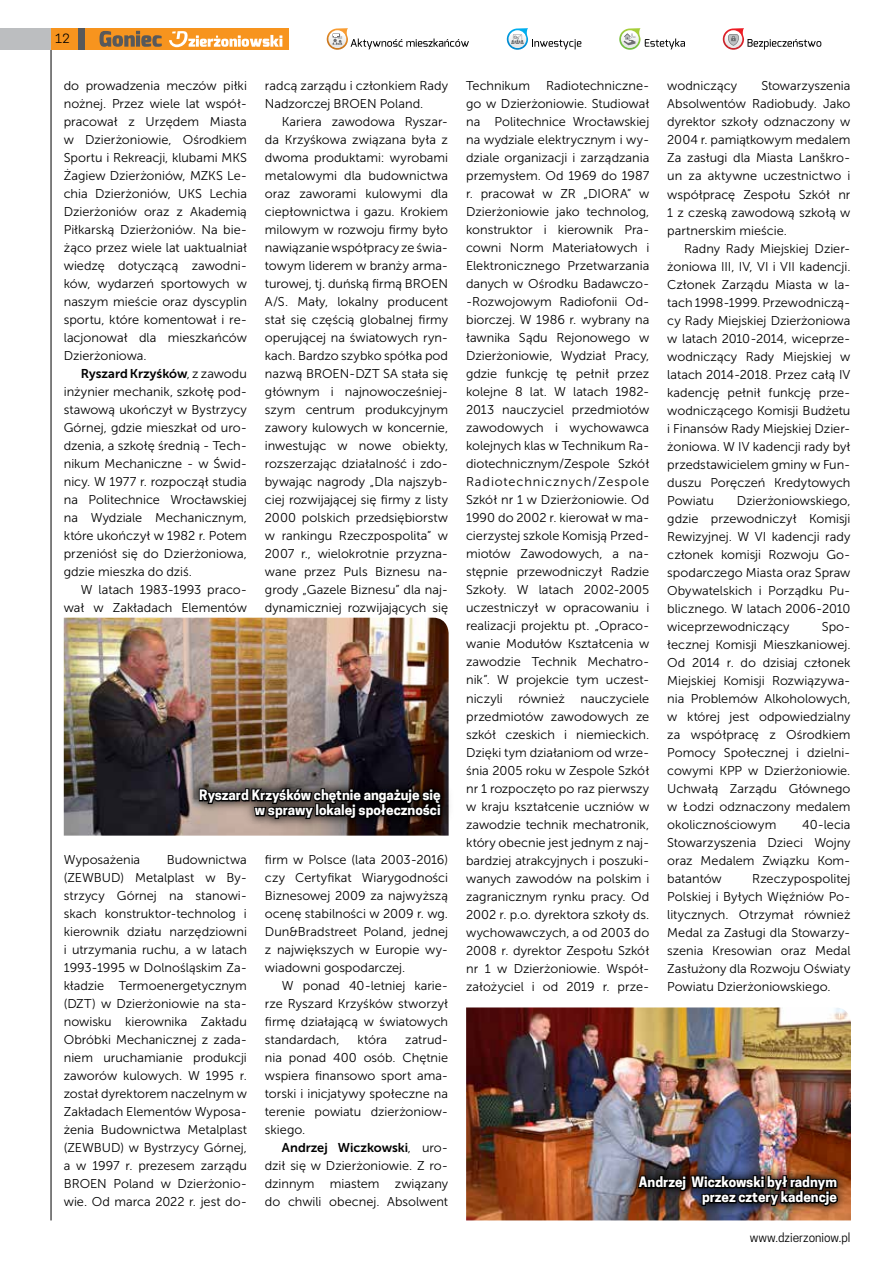
<style>
.page{position:relative;width:893px;height:1263px;background:#fff}
.page>*{position:absolute;margin:0;border:0;box-sizing:border-box;transform-origin:0 0}
.t1{font:700 13.5px/15px "Cooper Hewitt";color:#fff;text-align:right}
.t2{font:12.75px/18px "Museo Sans 300";color:#000;text-align:justify}
.t3{font:12.75px "Museo Sans 700";color:#000}
.t4{font:12px "Cooper Hewitt";color:#000}
.s1{font-family:"Museo Sans 300"}
</style>
<div class="page">
<hr style="left:51px;top:39px;width:1px;height:1181px;background:#000">
<div style="left:0;top:28px;width:85px;height:21px;background:#bcbec0"></div>
<div style="left:51px;top:28px;width:34px;height:21px;background:#f7941e"></div>
<div style="left:79px;top:28px;width:6px;height:21px;background:#58595b"></div>
<div style="left:85px;top:28px;width:204px;height:21px;background:#f7941e"></div>
<svg style="left:99px;top:31px;width:63px;height:16px"></svg>
<svg style="left:169px;top:31px;width:113px;height:16px"></svg>
<svg style="left:327px;top:28px;width:142px;height:22px"></svg>
<svg style="left:619px;top:28px;width:66px;height:22px"></svg>
<svg style="left:507px;top:28px;width:74px;height:22px"></svg>
<svg style="left:723px;top:28px;width:98px;height:22px"></svg>
<img style="left:64px;top:618px;width:385px;height:218px">
<img style="left:466px;top:1007px;width:385px;height:213px">
<div style="left:184px;top:774px;width:271px;height:58px;background:#000;opacity:.5"></div>
<div style="left:191px;top:780px;width:258px;height:47px;background:#000;opacity:.75"></div>
<svg style="left:198px;top:787px;width:244px;height:40px;background:#38302d"></svg>
<div style="left:625px;top:1161px;width:226px;height:58px;background:#000;opacity:.5"></div>
<div style="left:630px;top:1167px;width:216px;height:47px;background:#000;opacity:.75"></div>
<img style="left:636px;top:1167px;width:203px;height:40px">
<p class="t4" style="left:55px;top:31px;width:16px">12</p>
<p class="t2" style="left:64px;top:77px;width:185px">do prowadzenia meczów piłki nożnej. Przez wiele lat współ&shy;pracował z Urzędem Miasta w Dzierżoniowie, Ośrodkiem Sportu i Rekreacji, klubami MKS Żagiew Dzierżoniów, MZKS Le&shy;chia Dzierżoniów, UKS Lechia Dzierżoniów oraz z Akademią Piłkarską Dzierżoniów. Na bie&shy;żąco przez wiele lat uaktualniał wiedzę dotyczącą zawodni&shy;ków, wydarzeń sportowych w naszym mieście oraz dyscyplin sportu, które komentował i re&shy;lacjonował dla mieszkańców Dzierżoniowa.</p>
<p class="t3" style="left:81px;top:367px;width:168px">Ryszard Krzyśków<span class="s1">, z zawodu</span></p>
<p class="t2" style="left:64px;top:383px;width:185px">inżynier mechanik, szkołę pod&shy;stawową ukończył w Bystrzycy Górnej, gdzie mieszkał od uro&shy;dzenia, a szkołę średnią - Tech&shy;nikum Mechaniczne - w Świd&shy;nicy. W 1977 r. rozpoczął studia na Politechnice Wrocławskiej na Wydziale Mechanicznym, które ukończył w 1982 r. Potem przeniósł się do Dzierżoniowa, gdzie mieszka do dziś.</p>
<p class="t2" style="left:64px;top:581px;width:185px;text-align:right">W latach 1983-1993 praco&shy;wał w Zakładach Elementów</p>
<p class="t2" style="left:265px;top:77px;width:185px">radcą zarządu i członkiem Rady<br>Nadzorczej BROEN Poland.</p>
<p class="t2" style="left:265px;top:113px;width:185px;text-indent:17px">Kariera zawodowa Ryszar&shy;da Krzyśkowa związana była z dwoma produktami: wyrobami metalowymi dla budownictwa oraz zaworami kulowymi dla ciepłownictwa i gazu. Krokiem milowym w rozwoju firmy było nawiązanie współpracy ze świa&shy;towym liderem w branży arma&shy;turowej, tj. duńską firmą BROEN A/S. Mały, lokalny producent stał się częścią globalnej firmy operującej na światowych ryn&shy;kach. Bardzo szybko spółka pod nazwą BROEN-DZT SA stała się głównym i najnowocześniej&shy;szym centrum produkcyjnym zawory kulowych w koncernie, inwestując w nowe obiekty, rozszerzając działalność i zdo&shy;bywając nagrody „Dla najszyb&shy;ciej rozwijającej się firmy z listy 2000 polskich przedsiębiorstw w rankingu Rzeczpospolita” w 2007 r., wielokrotnie przyzna&shy;wane przez Puls Biznesu na&shy;grody „Gazele Biznesu” dla naj&shy;dynamiczniej rozwijających się</p>
<p class="t1" style="left:199px;top:788px;width:243px">Ryszard Krzyśków chętnie angażuje się w sprawy lokalej społeczności</p>
<p class="t2" style="left:64px;top:851px;width:185px;text-indent:103px">Budownictwa (ZEWBUD) Metalplast w By&shy;strzycy Górnej na stanowi&shy;skach konstruktor-technolog i kierownik działu narzędziowni i utrzymania ruchu, a w latach 1993-1995 w Dolnośląskim Za&shy;kładzie Termoenergetycznym (DZT) w Dzierżoniowie na sta&shy;nowisku kierownika Zakładu Obróbki Mechanicznej z zada&shy;niem uruchamianie produkcji zaworów kulowych. W 1995 r. został dyrektorem naczelnym w Zakładach Elementów Wyposa&shy;żenia Budownictwa Metalplast (ZEWBUD) w Bystrzycy Górnej, a w 1997 r. prezesem zarządu BROEN Poland w Dzierżonio&shy;wie. Od marca 2022 r. jest do-</p>
<p class="t2" style="left:64px;top:851px;width:78px">Wyposażenia</p>
<p class="t2" style="left:265px;top:851px;width:185px">firm w Polsce (lata 2003-2016) czy Certyfikat Wiarygodności Biznesowej 2009 za najwyższą ocenę stabilności w 2009 r. wg.<br>Dun&amp;Bradstreet Poland, jednej z największych w Europie wy&shy;wiadowni gospodarczej.</p>
<p class="t2" style="left:265px;top:977px;width:185px;text-indent:17px">W ponad 40-letniej karie&shy;rze Ryszard Krzyśków stworzył firmę działającą w światowych standardach,</p>
<p class="t2" style="left:265px;top:1031px;width:185px;text-indent:140px">zatrud&shy;nia ponad 400 osób. Chętnie wspiera finansowo sport ama&shy;torski i inicjatywy społeczne na terenie powiatu dzierżoniow&shy;skiego.</p>
<p class="t3" style="left:282px;top:1141px;width:168px">Andrzej Wiczkowski<span class="s1">, uro-</span></p>
<p class="t2" style="left:265px;top:1157px;width:185px">dził się w Dzierżoniowie. Z ro&shy;dzinnym miastem związany do chwili obecnej. Absolwent</p>
<p class="t2" style="left:358px;top:1031px;width:31px">która</p>
<p class="t2" style="left:466px;top:77px;width:65px">Technikum</p>
<p class="t2" style="left:466px;top:77px;width:185px;text-indent:80px">Radiotechniczne&shy;go w Dzierżoniowie. Studiował na Politechnice Wrocławskiej na wydziale elektrycznym i wy&shy;dziale organizacji i zarządzania przemysłem. Od 1969 do 1987 r. pracował w ZR „DIORA” w Dzierżoniowie jako technolog, konstruktor i kierownik Pra&shy;cowni Norm Materiałowych i Elektronicznego Przetwarzania danych w Ośrodku Badawczo--Rozwojowym Radiofonii Od&shy;biorczej. W 1986 r. wybrany na ławnika Sądu Rejonowego w Dzierżoniowie, Wydział Pracy, gdzie funkcję tę pełnił przez kolejne 8 lat. W latach 1982- 2013 nauczyciel przedmiotów zawodowych i wychowawca kolejnych klas w Technikum Ra&shy;diotechnicznym/Zespole Szkół Radiotechnicznych/Zespole Szkół nr 1 w Dzierżoniowie. Od 1990 do 2002 r. kierował w ma&shy;cierzystej szkole Komisją Przed&shy;miotów Zawodowych, a na&shy;stępnie przewodniczył Radzie Szkoły. W latach 2002-2005 uczestniczył w opracowaniu i realizacji projektu pt. „Opraco&shy;wanie Modułów Kształcenia w zawodzie Technik Mechatro&shy;nik”. W projekcie tym uczest&shy;niczyli również nauczyciele przedmiotów zawodowych ze szkół czeskich i niemieckich.<br>Dzięki tym działaniom od wrze&shy;śnia 2005 roku w Zespole Szkół nr 1 rozpoczęto po raz pierwszy w kraju kształcenie uczniów w zawodzie technik mechatronik, który obecnie jest jednym z naj&shy;bardziej atrakcyjnych i poszuki&shy;wanych zawodów na polskim i zagranicznym rynku pracy. Od 2002 r. p.o. dyrektora szkoły ds. wychowawczych, a od 2003 do 2008 r. dyrektor Zespołu Szkół nr 1 w Dzierżoniowie. Współ&shy;założyciel i od 2019 r. prze-</p>
<p class="t2" style="left:667px;top:77px;width:71px">wodniczący</p>
<p class="t2" style="left:667px;top:77px;width:185px;text-indent:94px">Stowarzyszenia Absolwentów Radiobudy. Jako dyrektor szkoły odznaczony w 2004 r. pamiątkowym medalem Za zasługi dla Miasta Lanškro&shy;un za aktywne uczestnictwo i współpracę Zespołu Szkół nr 1 z czeską zawodową szkołą w partnerskim mieście.</p>
<p class="t2" style="left:667px;top:239px;width:185px;text-indent:17px">Radny Rady Miejskiej Dzier&shy;żoniowa III, IV, VI i VII kadencji.<br>Członek Zarządu Miasta w la&shy;tach 1998-1999. Przewodniczą&shy;cy Rady Miejskiej Dzierżoniowa w latach 2010-2014, wiceprze&shy;wodniczący Rady Miejskiej w latach 2014-2018. Przez całą IV kadencję pełnił funkcję prze&shy;wodniczącego Komisji Budżetu i Finansów Rady Miejskiej Dzier&shy;żoniowa. W IV kadencji rady był przedstawicielem gminy w Fun&shy;duszu Poręczeń Kredytowych Powiatu</p>
<p class="t2" style="left:667px;top:491px;width:185px;text-indent:70px">Dzierżoniowskiego, gdzie przewodniczył Komisji Rewizyjnej. W VI kadencji rady członek komisji Rozwoju Go&shy;spodarczego Miasta oraz Spraw Obywatelskich i Porządku Pu&shy;blicznego. W latach 2006-2010 wiceprzewodniczący</p>
<p class="t2" style="left:667px;top:617px;width:185px;text-indent:155px">Spo&shy;łecznej Komisji Mieszkaniowej.<br>Od 2014 r. do dzisiaj członek Miejskiej Komisji Rozwiązywa&shy;nia Problemów Alkoholowych, w której jest odpowiedzialny za współpracę z Ośrodkiem Pomocy Społecznej i dzielni&shy;cowymi KPP w Dzierżoniowie.<br>Uchwałą Zarządu Głównego w Łodzi odznaczony medalem okolicznościowym</p>
<p class="t2" style="left:667px;top:815px;width:185px;text-indent:135px">40-lecia Stowarzyszenia Dzieci Wojny oraz Medalem Związku Kom&shy;batantów</p>
<p class="t2" style="left:667px;top:869px;width:185px;text-indent:85px">Rzeczypospolitej Polskiej i Byłych Więźniów Po&shy;litycznych. Otrzymał również Medal za Zasługi dla Stowarzy&shy;szenia Kresowian oraz Medal Zasłużony dla Rozwoju Oświaty Powiatu Dzierżoniowskiego.</p>
<p class="t1" style="left:639px;top:1175px;width:200px">Andrzej Wiczkowski był radnym przez cztery kadencje</p>
<p class="t4" style="left:750px;top:1230px;width:102px">www.dzierzoniow.pl</p>
</div>
